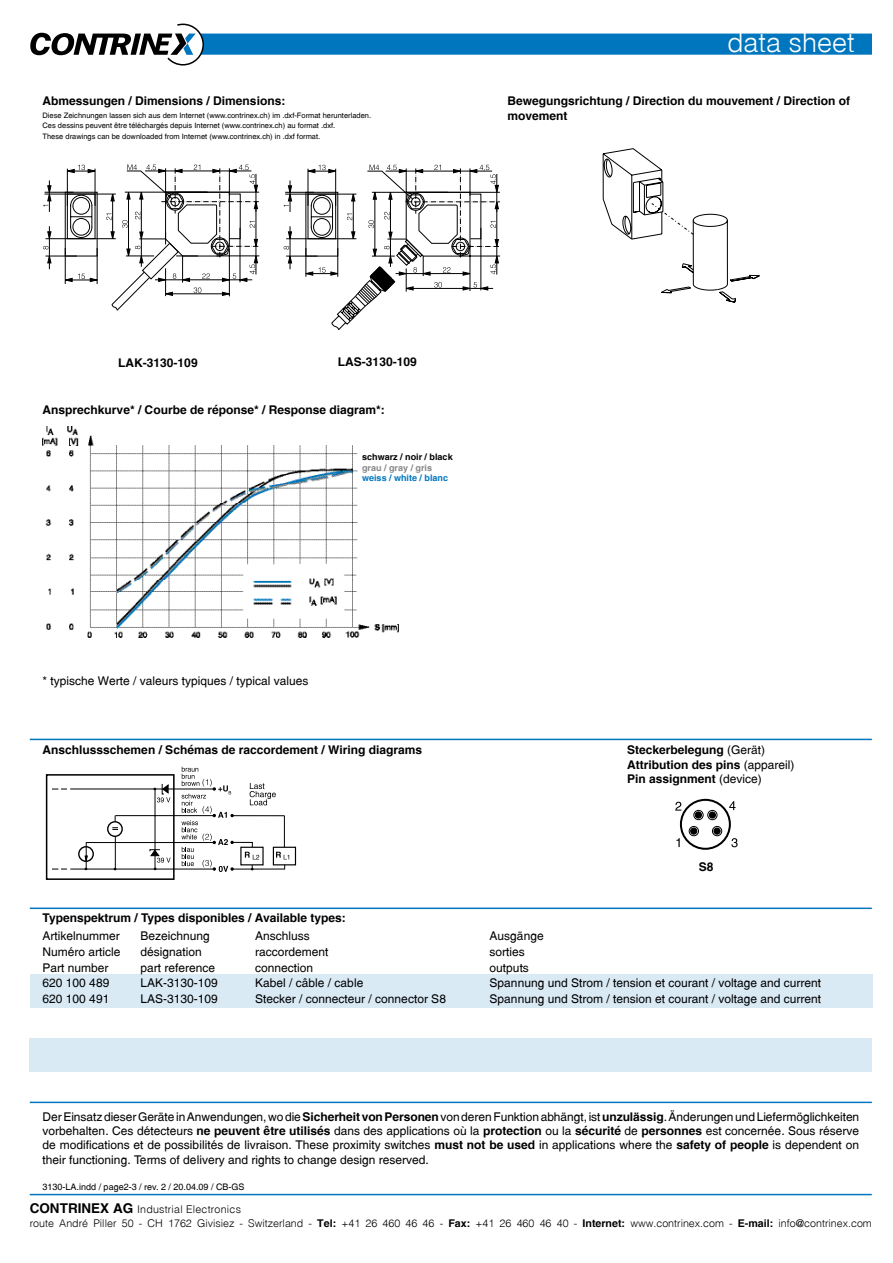
<style>
.page{position:relative;width:893px;height:1263px;background:#fff}
.page>*{position:absolute;margin:0;border:0;box-sizing:border-box;transform-origin:0 0}
.t1{font:27px "Switzerland Light Plain";color:#fff}
.t2{font:12px/14.4px "Switzerland Plain";color:#000;text-align:justify}
.t3{font:700 12px/14.4px "Switzerland";color:#000}
.t4{font:10.65px/14.7px "Switzerland Light Plain";color:#000}
.t5{font:9px "Switzerland Plain";color:#000}
.t6{font:700 9px "Switzerland";color:#000}
.t7{font:700 9px "Switzerland";color:#0076be}
.t8{font:700 9px "Switzerland";color:#868786}
.t9{font:7.5px/10.5px "Switzerland Plain";color:#000}
.s1{font-family:"Switzerland Plain";font-weight:400}
.s2{font-family:"Switzerland";font-weight:700}
.s3{font-family:"Switzerland";font-weight:700;font-size:13.5px}
</style>
<div class="page">
<hr style="left:30px;top:1194px;width:842px;height:1px;background:#0076be">
<svg style="left:30px;top:24px;width:842px;height:42px"></svg>
<img style="left:43px;top:426px;width:355px;height:212px">
<div style="left:29px;top:1038px;width:843px;height:33px;background:#d9eaf5"></div>
<div style="left:30px;top:974px;width:842px;height:33px;background:#d9eaf5"></div>
<hr style="left:30px;top:907px;width:842px;height:2px;background:#0076be">
<hr style="left:30px;top:739px;width:842px;height:1px;background:#0076be">
<hr style="left:30px;top:1101px;width:842px;height:2px;background:#0076be">
<svg style="left:603px;top:148px;width:157px;height:154px"></svg>
<div style="left:680px;top:799px;width:51px;height:51px;border:2px solid #000;border-radius:50%"></div>
<svg style="left:709px;top:812px;width:6px;height:6px"></svg>
<div style="left:707px;top:810px;width:10px;height:10px;border:1px solid #000;border-radius:50%"></div>
<div style="left:695px;top:812px;width:7px;height:6px;border:1px solid #000;border-radius:50%"></div>
<div style="left:694px;top:810px;width:9px;height:10px;border:1px solid #000;border-radius:50%"></div>
<svg style="left:691px;top:828px;width:6px;height:6px"></svg>
<div style="left:689px;top:826px;width:10px;height:10px;border:1px solid #000;border-radius:50%"></div>
<svg style="left:714px;top:828px;width:6px;height:6px"></svg>
<div style="left:712px;top:826px;width:10px;height:10px;border:1px solid #000;border-radius:50%"></div>
<svg style="left:676px;top:838px;width:4px;height:9px"></svg>
<svg style="left:731px;top:838px;width:7px;height:9px"></svg>
<svg style="left:675px;top:802px;width:6px;height:9px"></svg>
<svg style="left:729px;top:801px;width:6px;height:9px"></svg>
<hr style="left:65px;top:248px;width:1px;height:36px;background:#000">
<hr style="left:65px;top:280px;width:32px;height:1px;background:#000">
<hr style="left:97px;top:248px;width:1px;height:36px;background:#000">
<svg style="left:65px;top:278px;width:7px;height:4px"></svg>
<svg style="left:78px;top:274px;width:19px;height:8px"></svg>
<hr style="left:46px;top:238px;width:70px;height:1px;background:#000">
<hr style="left:45px;top:194px;width:71px;height:1px;background:#000">
<hr style="left:95px;top:169px;width:1px;height:37px;background:#000">
<hr style="left:49px;top:226px;width:1px;height:43px;background:#000">
<svg style="left:43px;top:165px;width:52px;height:98px"></svg>
<svg style="left:106px;top:164px;width:153px;height:147px"></svg>
<svg style="left:284px;top:165px;width:216px;height:165px"></svg>
<div style="left:46px;top:774px;width:129px;height:106px;border:2px solid #000"></div>
<hr style="left:70px;top:789px;width:143px;height:1px;background:#000">
<hr style="left:70px;top:869px;width:144px;height:1px;background:#000">
<hr style="left:115px;top:815px;width:99px;height:1px;background:#000">
<hr style="left:86px;top:842px;width:128px;height:1px;background:#000">
<hr style="left:155px;top:789px;width:1px;height:79px;background:#000">
<div style="left:273px;top:847px;width:23px;height:18px;background:#fff;border:1px solid #000"></div>
<svg style="left:149px;top:849px;width:22px;height:21px"></svg>
<svg style="left:52px;top:789px;width:15px;height:1px"></svg>
<svg style="left:52px;top:869px;width:15px;height:1px"></svg>
<svg style="left:79px;top:847px;width:14px;height:14px"></svg>
<div style="left:78px;top:846px;width:16px;height:16px;border:1px solid #000;border-radius:50%"></div>
<svg style="left:108px;top:822px;width:14px;height:14px"></svg>
<div style="left:107px;top:821px;width:16px;height:16px;border:1px solid #000;border-radius:50%"></div>
<hr style="left:115px;top:836px;width:1px;height:33px;background:#000">
<svg style="left:84px;top:842px;width:4px;height:28px"></svg>
<svg style="left:112px;top:827px;width:6px;height:3px"></svg>
<svg style="left:181px;top:767px;width:108px;height:105px"></svg>
<svg style="left:154px;top:783px;width:16px;height:19px"></svg>
<p class="t3" style="left:43px;top:93px;width:244px">Abmessungen / Dimensions / Dimensions:</p>
<p class="t9" style="left:43px;top:110px;width:330px">Diese Zeichnungen lassen sich aus dem Internet (www.contrinex.ch) im .dxf-Format herunterladen.<br>Ces dessins peuvent être téléchargés depuis Internet (www.contrinex.ch) au format .dxf.<br>These drawings can be downloaded from Internet (www.contrinex.ch) in .dxf format.</p>
<h1 class="t1" style="left:727px;top:26px;width:129px">data sheet</h1>
<p class="t3" style="left:507px;top:93px;width:344px;line-height:15px">Bewegungsrichtung / Direction du mouvement / Direction of movement</p>
<p class="t3" style="left:118px;top:355px;width:81px">LAK-3130-109</p>
<p class="t3" style="left:338px;top:354px;width:80px">LAS-3130-109</p>
<p class="t3" style="left:43px;top:403px;width:344px">Ansprechkurve* / Courbe de réponse* / Response diagram*:</p>
<p class="t6" style="left:362px;top:451px;width:92px">schwarz / noir / black</p>
<p class="t8" style="left:362px;top:462px;width:72px">grau / gray / gris</p>
<p class="t7" style="left:362px;top:472px;width:87px">weiss / white / blanc</p>
<p class="t2" style="left:43px;top:674px;width:267px">* typische Werte / valeurs typiques / typical values</p>
<p class="t3" style="left:43px;top:743px;width:381px">Anschlussschemen / Schémas de raccordement / Wiring diagrams</p>
<p class="t3" style="left:627px;top:743px;width:169px">Steckerbelegung <span class="s1">(Gerät)<br></span>Attribution des pins <span class="s1">(appareil)<br></span>Pin assignment <span class="s1">(device)</span></p>
<p class="t3" style="left:699px;top:859px;width:16px">S8</p>
<p class="t3" style="left:43px;top:910px;width:305px">Typenspektrum / Types disponibles / Available types:</p>
<p class="t2" style="left:43px;top:929px;width:79px">Artikelnummer</p>
<p class="t2" style="left:140px;top:929px;width:71px">Bezeichnung</p>
<p class="t2" style="left:255px;top:929px;width:56px">Anschluss</p>
<p class="t2" style="left:490px;top:929px;width:56px">Ausgänge</p>
<p class="t2" style="left:43px;top:944px;width:80px">Numéro article</p>
<p class="t2" style="left:140px;top:944px;width:63px">désignation</p>
<p class="t2" style="left:255px;top:944px;width:75px">raccordement</p>
<p class="t2" style="left:490px;top:944px;width:37px">sorties</p>
<p class="t2" style="left:43px;top:960px;width:68px">Part number</p>
<p class="t2" style="left:140px;top:960px;width:76px">part reference</p>
<p class="t2" style="left:255px;top:960px;width:60px">connection</p>
<p class="t2" style="left:490px;top:960px;width:41px">outputs</p>
<p class="t2" style="left:43px;top:976px;width:68px">620 100 489</p>
<p class="t2" style="left:140px;top:976px;width:79px">LAK-3130-109</p>
<p class="t2" style="left:255px;top:976px;width:110px">Kabel / câble / cable</p>
<p class="t2" style="left:490px;top:976px;width:333px">Spannung und Strom / tension et courant / voltage and current</p>
<p class="t2" style="left:43px;top:992px;width:68px">620 100 491</p>
<p class="t2" style="left:140px;top:992px;width:79px">LAS-3130-109</p>
<p class="t2" style="left:255px;top:992px;width:192px">Stecker / connecteur / connector S8</p>
<p class="t2" style="left:490px;top:992px;width:333px">Spannung und Strom / tension et courant / voltage and current</p>
<p class="t2" style="left:43px;top:1109px;width:818px">Der Einsatz dieser Geräte in Anwendungen, wo die <span class="s2">Sicherheit von Personen</span> von deren Funktion abhängt, ist <span class="s2">unzulässig</span>. Änderungen und Liefermöglichkeiten vorbehalten. Ces détecteurs <span class="s2">ne peuvent être utilisés</span> dans des applications où la <span class="s2">protection</span> ou la <span class="s2">sécurité</span> de <span class="s2">personnes</span> est concernée. Sous réserve de modifications et de possibilités de livraison. These proximity switches <span class="s2">must not be used</span> in applications where the <span class="s2">safety of people</span> is dependent on their functioning. Terms of delivery and rights to change design reserved.</p>
<p class="t5" style="left:43px;top:1181px;width:203px">3130-LA.indd / page2-3 / rev. 2 / 20.04.09 / CB-GS</p>
<p class="t4" style="left:30px;top:1201px;width:843px"><span class="s3">CONTRINEX AG</span> Industrial Electronics<br>route André Piller 50 - CH 1762 Givisiez - Switzerland - <span class="s2">Tel:</span> +41 26 460 46 46 - <span class="s2">Fax:</span> +41 26 460 46 40 - <span class="s2">Internet:</span> www.contrinex.com - <span class="s2">E-mail:</span> info@contrinex.com</p>
</div>
